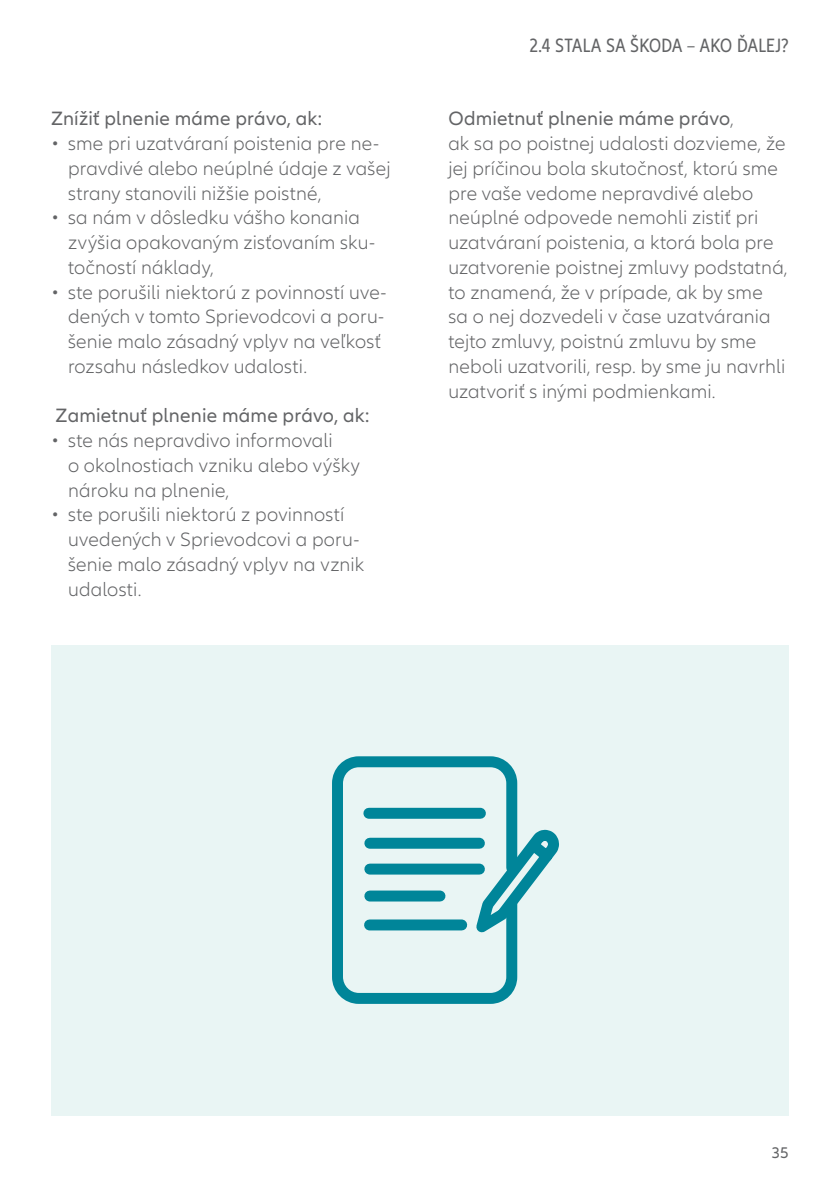
<style>
.page{position:relative;width:840px;height:1191px;background:#fff}
.page>*{position:absolute;margin:0;border:0;box-sizing:border-box;transform-origin:0 0}
.t1{font:300 20px/24.8px "Allianz Neo";letter-spacing:.01em;color:#636466}
.t2{font:20px "Allianz Neo";letter-spacing:.01em;color:#636466}
.t3{font:condensed 20px "Allianz Neo";letter-spacing:.015em;color:#636466}
.t4{font:16px "Allianz Neo";color:#636466}
.s1{font-weight:400}
</style>
<div class="page">
<div style="left:51px;top:645px;width:737px;height:470px;background:#e9f5f4"></div>
<div style="left:368px;top:808px;width:112px;height:10px;background:#008599"></div>
<div style="left:332px;top:756px;width:185px;height:248px;border:11px solid #008599;border-radius:21px"></div>
<div style="left:369px;top:837px;width:110px;height:11px;background:#008599"></div>
<div style="left:369px;top:863px;width:110px;height:11px;background:#008599"></div>
<div style="left:369px;top:890px;width:71px;height:11px;background:#008599"></div>
<div style="left:369px;top:919px;width:92px;height:11px;background:#008599"></div>
<svg style="left:464px;top:818px;width:95px;height:132px"></svg>
<p class="t2" style="left:51px;top:107px;width:272px">Znížiť plnenie máme právo, ak:</p>
<p class="t1" style="left:68px;top:132px;width:324px;text-indent:-17px">• sme pri uzatváraní poistenia pre ne&shy;pravdivé alebo neúplné údaje z vašej strany stanovili nižšie poistné,</p>
<p class="t1" style="left:68px;top:206px;width:308px;text-indent:-17px">• sa nám v dôsledku vášho konania zvýšia opakovaným zisťovaním sku&shy;točností náklady,</p>
<p class="t1" style="left:68px;top:280px;width:320px;text-indent:-17px">• ste porušili niektorú z povinností uve&shy;dených v tomto Sprievodcovi a poru&shy;šenie malo zásadný vplyv na veľkosť rozsahu následkov udalosti.</p>
<p class="t2" style="left:56px;top:404px;width:315px">Zamietnuť plnenie máme právo, ak:</p>
<p class="t1" style="left:68px;top:428px;width:293px;text-indent:-17px">• ste nás nepravdivo informovali<br>o okolnostiach vzniku alebo výšky nároku na plnenie,</p>
<p class="t1" style="left:68px;top:503px;width:297px;text-indent:-17px">• ste porušili niektorú z povinností uvedených v Sprievodcovi a poru&shy;šenie malo zásadný vplyv na vznik udalosti.</p>
<p class="t3" style="left:529px;top:34px;width:260px">2.4 STALA SA ŠKODA – AKO ĎALEJ?</p>
<p class="t1" style="left:448px;top:107px;width:340px"><span class="s1">Odmietnuť plnenie máme právo</span>,<br>ak sa po poistnej udalosti dozvieme, že jej príčinou bola skutočnosť, ktorú sme pre vaše vedome nepravdivé alebo neúplné odpovede nemohli zistiť pri uzatváraní poistenia, a ktorá bola pre uzatvorenie poistnej zmluvy podstatná, to znamená, že v prípade, ak by sme<br>sa o nej dozvedeli v čase uzatvárania tejto zmluvy, poistnú zmluvu by sme neboli uzatvorili, resp. by sme ju navrhli uzatvoriť s inými podmienkami.</p>
<p class="t4" style="left:771px;top:1143px;width:19px">35</p>
</div>
